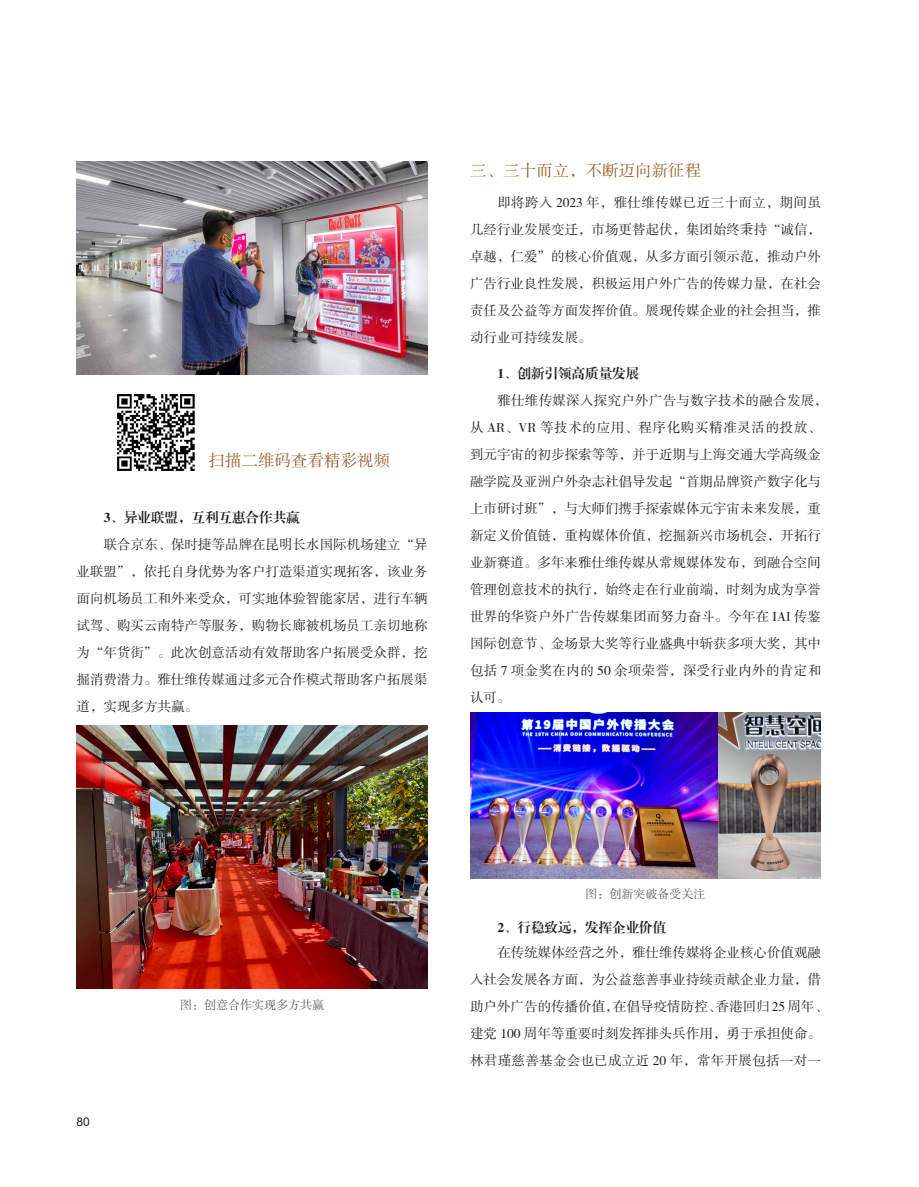
<style>
.page{position:relative;width:919px;height:1187px;background:#fff}
.page>*{position:absolute;margin:0;border:0;box-sizing:border-box;transform-origin:0 0}
.t1{font:16.5px "FZSSK GBK1 0";color:#985b27}
.缩进{font:13.5px/27px "FZSSK GBK1 0";color:#231f20;text-align:justify}
.缩进-2{font:13.5px "FZXBSK GBK1 0";color:#231f20}
.t2{font:12px "FZSSK GBK1 0";color:#57585a}
.t3{font:12px "Arial";color:#231f20}
</style>
<div class="page">
<img style="left:117px;top:394px;width:78px;height:77px">
<img style="left:77px;top:162px;width:350px;height:213px">
<img style="left:77px;top:725px;width:350px;height:263px">
<img style="left:470px;top:712px;width:350px;height:166px">
<p class="t1" style="left:208px;top:452px;width:183px">扫描二维码查看精彩视频</p>
<p class="缩进-2" style="left:104px;top:510px;width:197px">3、异业联盟，互利互惠合作共赢</p>
<p class="缩进" style="left:77px;top:531px;width:352px;text-indent:27px">联合京东、保时捷等品牌在昆明长水国际机场建立“异业联盟”，依托自身优势为客户打造渠道实现拓客，该业务面向机场员工和外来受众，可实地体验智能家居，进行车辆试驾、购买云南特产等服务，购物长廊被机场员工亲切地称为“年货街”。此次创意活动有效帮助客户拓展受众群，挖掘消费潜力。雅仕维传媒通过多元合作模式帮助客户拓展渠道，实现多方共赢。</p>
<p class="t1" style="left:470px;top:162px;width:232px">三、三十而立，不断迈向新征程</p>
<p class="缩进" style="left:470px;top:190px;width:352px;text-indent:27px">即将跨入 2023 年，雅仕维传媒已近三十而立，期间虽几经行业发展变迁，市场更替起伏，集团始终秉持“诚信，卓越，仁爱”的核心价值观，从多方面引领示范，推动户外广告行业良性发展，积极运用户外广告的传媒力量，在社会责任及公益等方面发挥价值。展现传媒企业的社会担当，推动行业可持续发展。</p>
<p class="缩进-2" style="left:497px;top:366px;width:143px">1、创新引领高质量发展</p>
<p class="缩进" style="left:470px;top:387px;width:359px;text-align:left;text-indent:27px">雅仕维传媒深入探究户外广告与数字技术的融合发展，从 AR、VR 等技术的应用、程序化购买精准灵活的投放、到元宇宙的初步探索等等，并于近期与上海交通大学高级金融学院及亚洲户外杂志社倡导发起“首期品牌资产数字化与上市研讨班”，与大师们携手探索媒体元宇宙未来发展，重新定义价值链，重构媒体价值，挖掘新兴市场机会，开拓行业新赛道。多年来雅仕维传媒从常规媒体发布，到融合空间管理创意技术的执行，始终走在行业前端，时刻为成为享誉世界的华资户外广告传媒集团而努力奋斗。今年在 IAI 传鉴国际创意节、金场景大奖等行业盛典中斩获多项大奖，其中包括 7 项金奖在内的 50 余项荣誉，深受行业内外的肯定和认可。</p>
<p class="t3" style="left:77px;top:1113px;width:15px">80</p>
<p class="t2" style="left:180px;top:998px;width:145px">图：创意合作实现多方共赢</p>
<p class="t2" style="left:585px;top:887px;width:121px">图：创新突破备受关注</p>
<p class="缩进-2" style="left:497px;top:919px;width:170px">2、行稳致远，发挥企业价值</p>
<p class="缩进" style="left:470px;top:939px;width:359px;text-align:left;text-indent:27px">在传统媒体经营之外，雅仕维传媒将企业核心价值观融入社会发展各方面，为公益慈善事业持续贡献企业力量，借助户外广告的传播价值，在倡导疫情防控、香港回归 25 周年、建党 100 周年等重要时刻发挥排头兵作用，勇于承担使命。林君瑾慈善基金会也已成立近 20 年，常年开展包括一对一</p>
</div>
